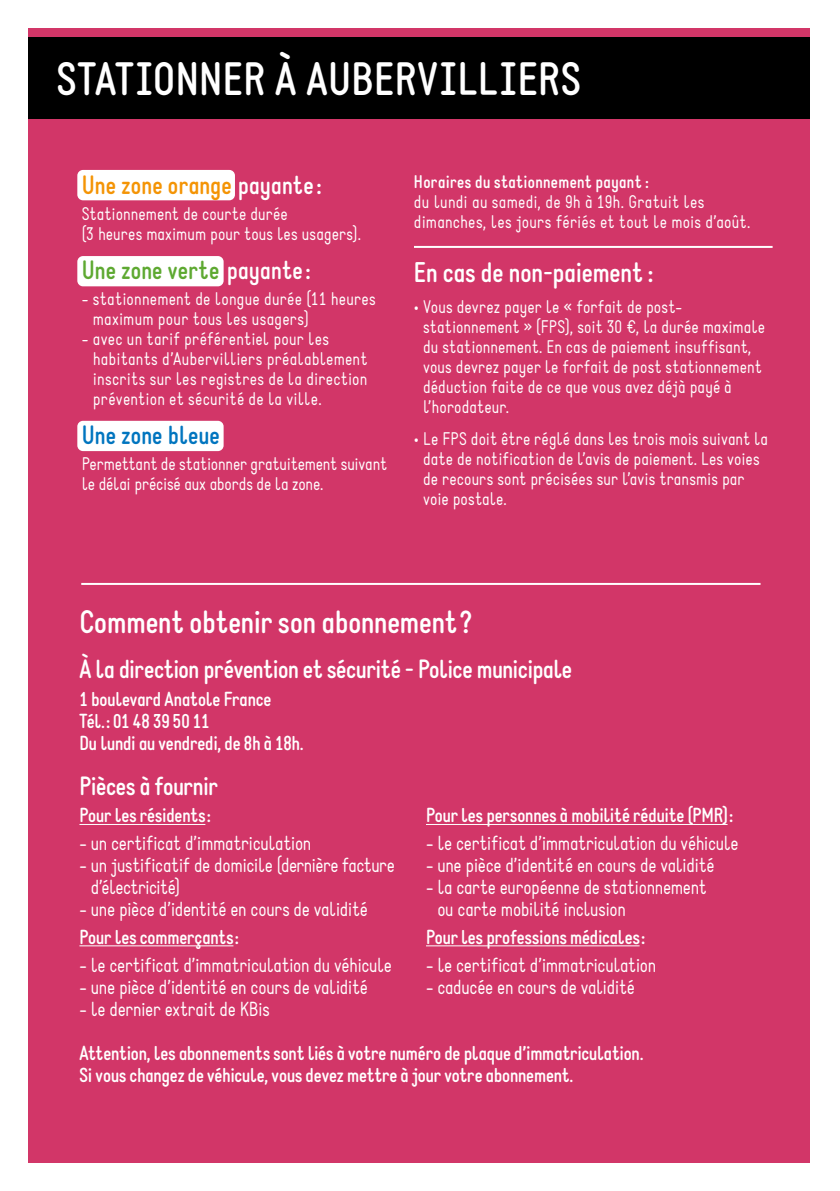
<style>
.page{position:relative;width:840px;height:1191px;background:#fff}
.page>*{position:absolute;margin:0;border:0;box-sizing:border-box;transform-origin:0 0}
.t1{font:700 46px "Static";letter-spacing:.005em;color:#fff;scale:.9 1}
.t2{font:700 32px "Static";letter-spacing:-.01em;color:#fff;scale:.9 1}
.t3{font:700 28px "Static";letter-spacing:-.01em;color:#fff;scale:.9 1}
.t4{font:700 26px "Static";letter-spacing:-.025em;color:#fff;scale:.9 1}
.t5{font:700 26px "Static";color:#f49405;scale:.9 1}
.t6{font:700 26px "Static";color:#5ea931;scale:.9 1}
.t7{font:700 26px "Static";color:#0075bf;scale:.9 1}
.t8{font:20px/22px "Static";letter-spacing:-.015em;color:#fff;scale:.9 1}
.t9{font:700 20px/22px "Static";letter-spacing:-.015em;color:#fff;scale:.9 1}
.t10{font:18px/20px "Static";letter-spacing:.01em;color:#fff;scale:.9 1}
.t11{font:18px/20px "Static";letter-spacing:-.01em;color:#fff;scale:.9 1}
.t12{font:700 18px "Static";letter-spacing:.015em;color:#fff;scale:.9 1}
.s1{color:#fff}
</style>
<div class="page">
<div style="left:28px;top:28px;width:781px;height:9px;background:#d23668"></div>
<div style="left:28px;top:37px;width:781px;height:88px;background:#000"></div>
<div style="left:28px;top:119px;width:781px;height:1043px;background:#d23668"></div>
<hr style="left:414px;top:246px;width:358px;height:2px;background:#fff">
<hr style="left:79px;top:824px;width:126px;height:1px;background:#fff">
<hr style="left:79px;top:945px;width:154px;height:1px;background:#fff">
<hr style="left:426px;top:824px;width:301px;height:1px;background:#fff">
<hr style="left:426px;top:945px;width:213px;height:1px;background:#fff">
<hr style="left:81px;top:583px;width:679px;height:2px;background:#fff">
<div style="left:77px;top:170px;width:158px;height:30px;background:#fff;border-radius:6px"></div>
<div style="left:77px;top:256px;width:146px;height:30px;background:#fff;border-radius:6px"></div>
<div style="left:77px;top:421px;width:146px;height:30px;background:#fff;border-radius:6px"></div>
<h1 class="t1" style="left:57px;top:52px;width:583px">STATIONNER À AUBERVILLIERS</h1>
<h3 class="t5" style="left:82px;top:169px;width:268px">Une zone orange <span class="s1">payante :</span></h3>
<p class="t10" style="left:82px;top:204px;width:311px">Stationnement de courte durée<br>(3 heures maximum pour tous les usagers).</p>
<h3 class="t6" style="left:82px;top:254px;width:255px">Une zone verte <span class="s1">payante :</span></h3>
<p class="t10" style="left:93px;top:289px;width:316px;text-indent:-11px">- stationnement de longue durée (11 heures maximum pour tous les usagers)</p>
<p class="t10" style="left:93px;top:329px;width:306px;text-indent:-11px">- avec un tarif préférentiel pour les habitants d’Aubervilliers préalablement inscrits sur les registres de la direction prévention et sécurité de la ville.</p>
<h3 class="t7" style="left:82px;top:419px;width:155px">Une zone bleue</h3>
<p class="t11" style="left:82px;top:454px;width:340px">Permettant de stationner gratuitement suivant le délai précisé aux abords de la zone.</p>
<p class="t12" style="left:414px;top:171px;width:262px">Horaires du stationnement payant :</p>
<p class="t10" style="left:414px;top:192px;width:375px">du lundi au samedi, de 9h à 19h. Gratuit les dimanches, les jours fériés et tout le mois d’août.</p>
<h3 class="t3" style="left:414px;top:255px;width:267px">En cas de non-paiement :</h3>
<p class="t10" style="left:423px;top:297px;width:381px;text-indent:-9px">• Vous devrez payer le « forfait de post&shy;stationnement » (FPS), soit 30 €, la durée maximale du stationnement. En cas de paiement insuffisant, vous devrez payer le forfait de post stationnement déduction faite de ce que vous avez déjà payé à l’horodateur.</p>
<p class="t10" style="left:423px;top:429px;width:384px;text-indent:-9px">• Le FPS doit être réglé dans les trois mois suivant la date de notification de l’avis de paiement. Les voies de recours sont précisées sur l’avis transmis par voie postale.</p>
<h2 class="t2" style="left:79px;top:602px;width:438px">Comment obtenir son abonnement?</h2>
<h3 class="t4" style="left:79px;top:653px;width:549px">À la direction prévention et sécurité - Police municipale</h3>
<p class="t9" style="left:79px;top:688px;width:250px">1 boulevard Anatole France<br>Tél.: 01 48 39 50 11<br>Du lundi au vendredi, de 8h à 18h.</p>
<h3 class="t4" style="left:79px;top:770px;width:155px">Pièces à fournir</h3>
<p class="t9" style="left:79px;top:805px;width:147px">Pour les résidents:</p>
<p class="t8" style="left:79px;top:832px;width:259px">- un certificat d’immatriculation</p>
<p class="t8" style="left:91px;top:854px;width:339px;text-indent:-11px">- un justificatif de domicile (dernière facture d’électricité)</p>
<p class="t8" style="left:79px;top:898px;width:322px">- une pièce d’identité en cours de validité</p>
<p class="t9" style="left:79px;top:926px;width:178px">Pour les commerçants:</p>
<p class="t8" style="left:79px;top:954px;width:348px">- le certificat d’immatriculation du véhicule</p>
<p class="t8" style="left:79px;top:976px;width:322px">- une pièce d’identité en cours de validité</p>
<p class="t8" style="left:79px;top:998px;width:213px">- le dernier extrait de KBis</p>
<p class="t9" style="left:426px;top:805px;width:342px">Pour les personnes à mobilité réduite (PMR):</p>
<p class="t8" style="left:426px;top:832px;width:348px">- le certificat d’immatriculation du véhicule</p>
<p class="t8" style="left:426px;top:854px;width:322px">- une pièce d’identité en cours de validité</p>
<p class="t8" style="left:437px;top:876px;width:300px;text-indent:-11px">- la carte européenne de stationnement ou carte mobilité inclusion</p>
<p class="t9" style="left:426px;top:926px;width:245px">Pour les professions médicales:</p>
<p class="t8" style="left:426px;top:954px;width:257px">- le certificat d’immatriculation</p>
<p class="t8" style="left:426px;top:976px;width:233px">- caducée en cours de validité</p>
<p class="t9" style="left:79px;top:1042px;width:628px">Attention, les abonnements sont liés à votre numéro de plaque d’immatriculation.<br>Si vous changez de véhicule, vous devez mettre à jour votre abonnement.</p>
</div>
